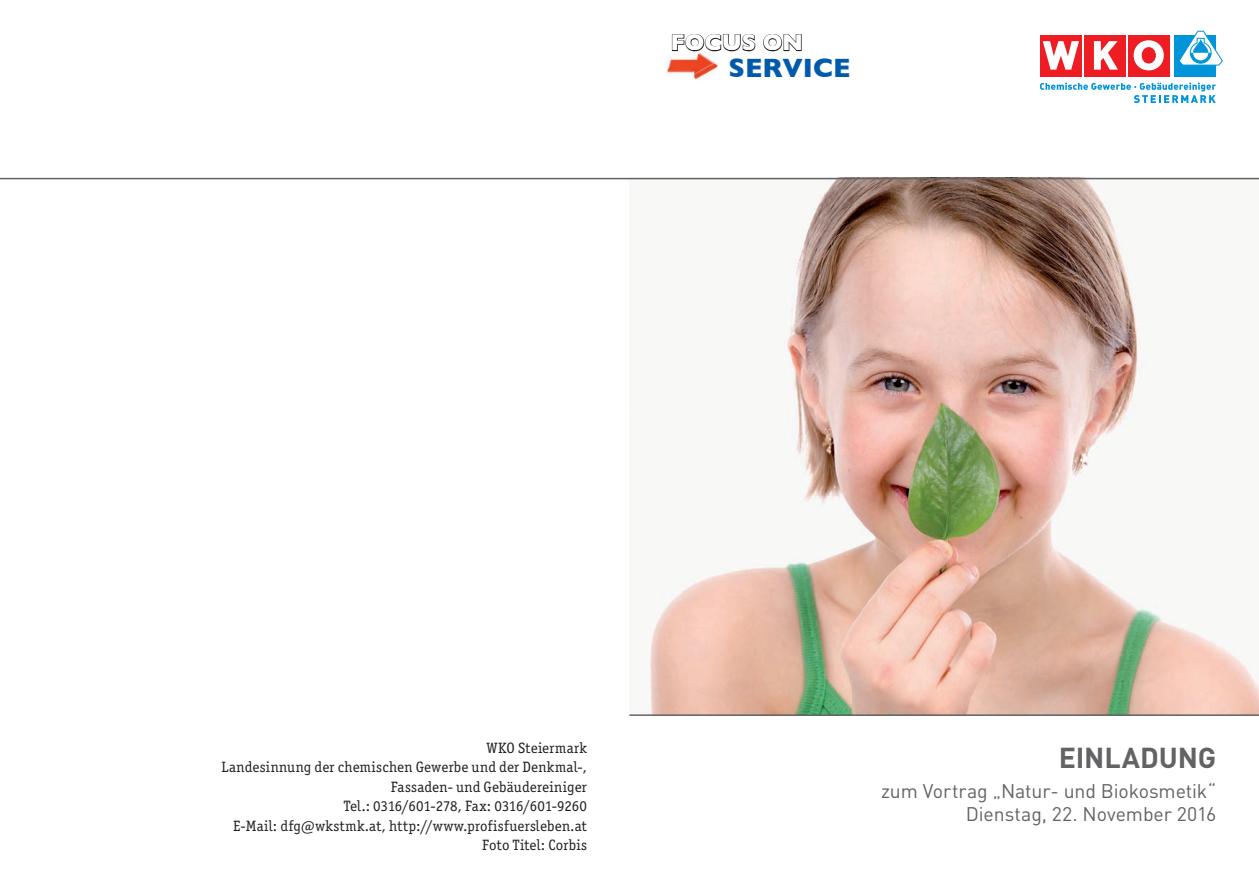
<style>
.page{position:relative;width:1259px;height:893px;background:#fff}
.page>*{position:absolute;margin:0;border:0;box-sizing:border-box;transform-origin:0 0}
.t1{font:700 28.5px "DIN";letter-spacing:-.005em;color:#636366}
.t2{font:700 27px "Gill Sans";color:#015aaa}
.t3{font:700 23.1px "Gill Sans";color:#fff}
.t4{font:19.5px/22.5px "DIN";letter-spacing:-.005em;color:#636366;text-align:right}
.t5{font:15px/19.5px "Officina Ser ITC";letter-spacing:.02em;color:#231f20;text-align:right}
</style>
<div class="page">
<img style="left:629px;top:179px;width:630px;height:535px">
<div style="left:1127px;top:35px;width:42px;height:42px;background:#ee1d23"></div>
<div style="left:1084px;top:35px;width:41px;height:42px;background:#ee1d23"></div>
<svg style="left:1094px;top:41px;width:24px;height:29px"></svg>
<div style="left:1040px;top:35px;width:41px;height:42px;background:#ee1d23"></div>
<svg style="left:1042px;top:41px;width:37px;height:29px"></svg>
<svg style="left:1133px;top:40px;width:30px;height:30px"></svg>
<div style="left:1142px;top:48px;width:13px;height:15px;background:#ee1d23;border-radius:50%"></div>
<div style="left:1141px;top:47px;width:14px;height:16px;border:1px solid #ee1d23;border-radius:50%"></div>
<div style="left:1173px;top:35px;width:42px;height:42px;background:#0095d9"></div>
<svg style="left:1040px;top:83px;width:176px;height:20px"></svg>
<svg style="left:1180px;top:31px;width:42px;height:35px"></svg>
<hr style="left:0;top:178px;width:1259px;height:1px;background:#636366">
<hr style="left:629px;top:714px;width:630px;height:2px;background:#636366">
<img style="left:665px;top:52px;width:53px;height:27px">
<svg style="left:671px;top:34px;width:85px;height:18px"></svg>
<svg style="left:763px;top:34px;width:39px;height:18px"></svg>
<h3 class="t3" style="left:670px;top:24px;width:134px">FOCUS ON</h3>
<h2 class="t2" style="left:728px;top:46px;width:123px">SERVICE</h2>
<p class="t5" style="left:221px;top:738px;width:367px">WKO Steiermark<br>Landesinnung der chemischen Gewerbe und der Denkmal-, Fassaden- und Gebäudereiniger<br>Tel.: 0316/601-278, Fax: 0316/601-9260<br>E-Mail: dfg@wkstmk.at, http://www.profisfuersleben.at Foto Titel: Corbis</p>
<h1 class="t1" style="left:1058px;top:739px;width:159px">EINLADUNG</h1>
<h3 class="t4" style="left:881px;top:780px;width:337px">zum Vortrag „Natur- und Biokosmetik“<br>Dienstag, 22. November 2016</h3>
</div>
